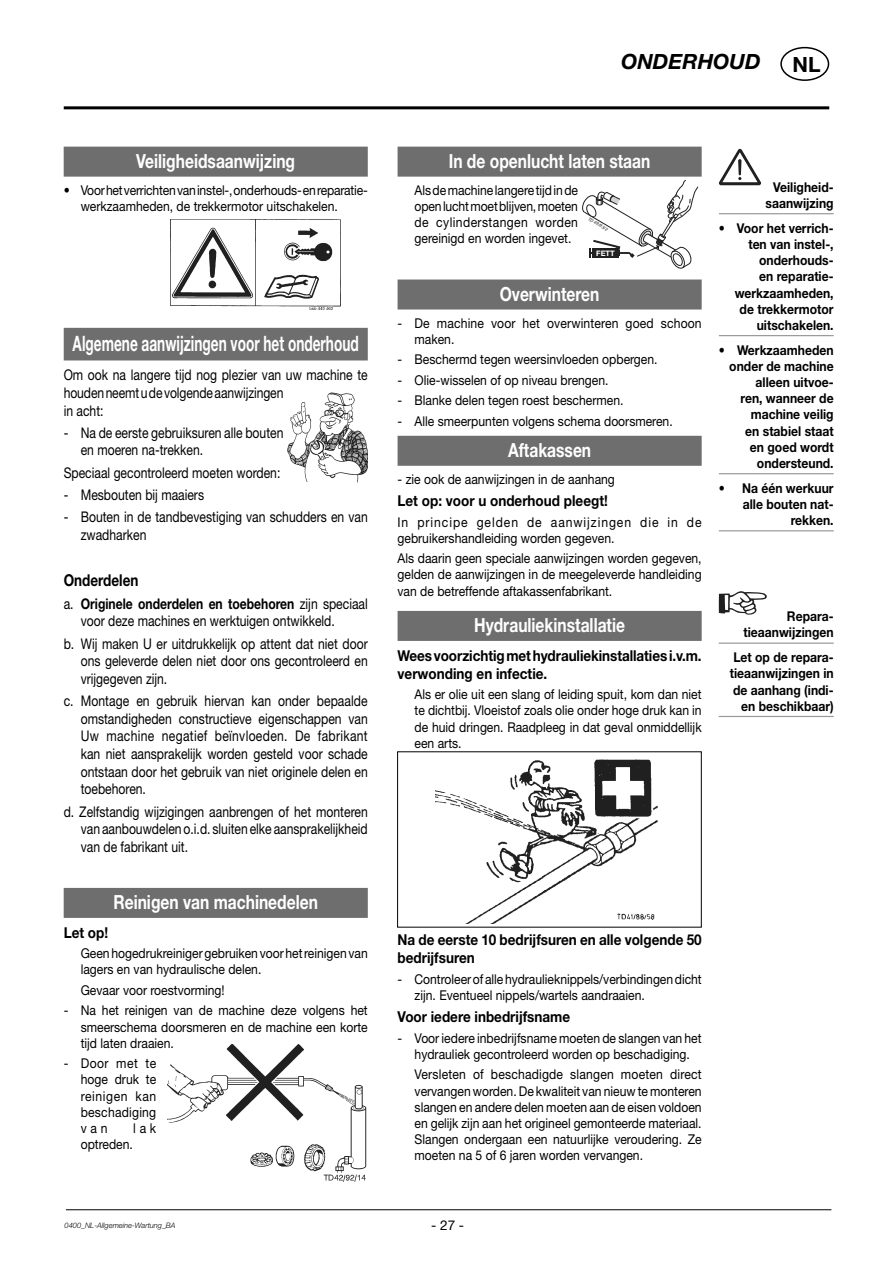
<style>
.page{position:relative;width:893px;height:1263px;background:#fff}
.page>*{position:absolute;margin:0;border:0;box-sizing:border-box;transform-origin:0 0}
.t1{font:700 21.3px "Helvetica Neue";color:#fff;scale:.64 1}
.t2{font:italic 700 21px "Helvetica Neue";color:#000}
.t3{font:700 21px "Helvetica Neue";color:#000}
.t4{font:700 19.5px "Helvetica Neue";color:#fff;scale:.8 1}
.t5{font:700 16.35px "Helvetica Neue";color:#000;scale:.83 1}
.t6{font:700 15px/18px "Helvetica Neue";color:#000;scale:.9 1}
.t7{font:14.7px/17.7px "Helvetica Neue";color:#000;scale:.83 1}
.t8{font:13.5px/16.2px "Helvetica Neue";color:#000;text-align:justify;scale:.9 1}
.t9{font:700 13.5px/16.2px "Helvetica Neue";color:#000;text-align:right;scale:.9 1}
.t10{font:13.5px "Helvetica Neue";color:#000}
.t11{font:italic 300 7.5px "Helvetica Neue";color:#000}
.t12{font:700 7.5px "Helvetica Neue";color:#fff}
.t13{font:italic 4.35px "Helvetica Neue";color:#202020}
.s1{font-weight:700}
</style>
<div class="page">
<hr style="left:64px;top:106px;width:765px;height:3px;background:#000">
<hr style="left:66px;top:1210px;width:765px;height:1px;background:#000">
<div style="left:780px;top:47px;width:49px;height:34px;border:2px solid #000;border-radius:50%"></div>
<div style="left:397px;top:611px;width:305px;height:30px;background:#6e6e6e"></div>
<div style="left:397px;top:147px;width:305px;height:30px;background:#6e6e6e"></div>
<svg style="left:582px;top:180px;width:116px;height:89px"></svg>
<img style="left:170px;top:219px;width:171px;height:91px">
<img style="left:435px;top:759px;width:223px;height:165px">
<hr style="left:719px;top:213px;width:115px;height:1px;background:#999">
<hr style="left:719px;top:335px;width:115px;height:1px;background:#999">
<hr style="left:719px;top:473px;width:115px;height:1px;background:#999">
<hr style="left:719px;top:530px;width:115px;height:1px;background:#999">
<img style="left:288px;top:393px;width:80px;height:90px">
<div style="left:64px;top:329px;width:304px;height:31px;background:#6e6e6e"></div>
<div style="left:64px;top:888px;width:304px;height:30px;background:#6e6e6e"></div>
<img style="left:168px;top:1045px;width:199px;height:136px">
<div style="left:64px;top:147px;width:304px;height:30px;background:#6e6e6e"></div>
<div style="left:397px;top:280px;width:305px;height:30px;background:#6e6e6e"></div>
<div style="left:397px;top:436px;width:305px;height:30px;background:#6e6e6e"></div>
<hr style="left:719px;top:643px;width:115px;height:1px;background:#999">
<hr style="left:719px;top:716px;width:115px;height:1px;background:#999">
<svg style="left:719px;top:591px;width:47px;height:23px"></svg>
<svg style="left:719px;top:149px;width:42px;height:36px"></svg>
<h2 class="t2" style="left:621px;top:54px;width:141px">ONDERHOUD</h2>
<h2 class="t3" style="left:792px;top:57px;width:30px">NL</h2>
<h3 class="t4" style="left:136px;top:154px;width:200px">Veiligheidsaanwijzing</h3>
<p class="t8" style="left:81px;top:183px;width:320px;text-indent:-17px">• Voor het verrichten van instel-, onderhouds- en reparatie&shy;werkzaamheden, de trekker motor uitschakelen.</p>
<h1 class="t1" style="left:73px;top:336px;width:449px">Algemene aanwijzingen voor het onderhoud</h1>
<p class="t7" style="left:64px;top:368px;width:368px">Om ook na langere tijd nog plezier van uw machine te houden neemt u de volgende aanwijzingen<br>in acht:</p>
<p class="t7" style="left:81px;top:425px;width:246px;text-indent:-17px">- Na de eerste gebruiksuren alle bou ten en moeren na-trekken.</p>
<p class="t7" style="left:64px;top:465px;width:263px">Speciaal gecontroleerd moeten worden:</p>
<p class="t7" style="left:64px;top:487px;width:171px">- Mesbouten bij maaiers</p>
<p class="t7" style="left:81px;top:510px;width:347px;text-indent:-17px">- Bouten in de tandbevestiging van schudders en van zwadharken</p>
<p class="t5" style="left:64px;top:575px;width:92px">Onderdelen</p>
<p class="t7" style="left:81px;top:596px;width:347px;text-indent:-17px">a. <span class="s1">Originele onderdelen en toebehoren</span> zijn speciaal voor deze ma chi nes en werk tui gen ont wik keld.</p>
<p class="t7" style="left:81px;top:636px;width:347px;text-align:justify;text-indent:-17px">b. Wij maken U er uitdrukkelijk op attent dat niet door ons geleverde delen niet door ons ge con tro leerd en vrijgegeven zijn.</p>
<p class="t7" style="left:81px;top:694px;width:347px;text-align:justify;text-indent:-17px">c. Montage en gebruik hiervan kan on der bepaalde om stan dig he den con struc tie ve eigenschappen van Uw ma chi ne negatief beïnvloeden. De fa bri kant kan niet aansprakelijk wor den gesteld voor scha de ont staan door het gebruik van niet originele delen en toebehoren.</p>
<p class="t7" style="left:81px;top:804px;width:347px;text-align:justify;text-indent:-17px">d. Zelfstandig wijzigingen aanbrengen of het monteren van aan bouw de len o.i.d. sluiten elke aansprakelijkheid van de fabrikant uit.</p>
<h3 class="t4" style="left:113px;top:895px;width:257px">Reinigen van machinedelen</h3>
<p class="t6" style="left:64px;top:925px;width:51px">Let op!</p>
<p class="t8" style="left:81px;top:947px;width:320px">Geen hogedrukreiniger gebruiken voor het reinigen van lagers en van hydraulische delen.</p>
<p class="t8" style="left:81px;top:983px;width:162px">Gevaar voor roestvorming!</p>
<p class="t8" style="left:81px;top:1004px;width:320px;text-indent:-17px">- Na het reinigen van de machine deze volgens het smeerschema doors me ren en de machine een korte tijd laten draaien.</p>
<p class="t8" style="left:81px;top:1057px;width:85px;text-indent:-17px">- Door met te hoge druk te reinigen kan beschadiging van</p>
<p class="t8" style="left:133px;top:1122px;width:27px">lak</p>
<p class="t8" style="left:81px;top:1138px;width:60px">optreden.</p>
<p class="t11" style="left:65px;top:1222px;width:113px">0400_NL-Allgemeine-Wartung_BA</p>
<h3 class="t4" style="left:449px;top:154px;width:254px">In de openlucht laten staan</h3>
<p class="t8" style="left:415px;top:183px;width:183px">Als de machine langere tijd in de open lucht moet blijven, moe ten de cylinderstangen worden ge rei nigd en worden ingevet.</p>
<p class="t12" style="left:596px;top:250px;width:20px">FETT</p>
<p class="t13" style="left:589px;top:217px;width:24px;rotate:30deg">TD 49/93/2</p>
<h3 class="t4" style="left:500px;top:287px;width:126px">Overwinteren</h3>
<p class="t8" style="left:415px;top:316px;width:320px;text-indent:-17px">- De machine voor het over winteren goed schoon maken.</p>
<p class="t8" style="left:397px;top:353px;width:290px">- Beschermd tegen weersinvloeden opbergen.</p>
<p class="t8" style="left:397px;top:373px;width:236px">- Olie-wisselen of op niveau brengen.</p>
<p class="t8" style="left:397px;top:394px;width:252px">- Blanke delen tegen roest beschermen.</p>
<p class="t8" style="left:397px;top:414px;width:307px">- Alle smeerpunten volgens schema doorsmeren.</p>
<h3 class="t4" style="left:508px;top:443px;width:105px">Aftakassen</h3>
<p class="t8" style="left:397px;top:472px;width:243px">- zie ook de aanwijzingen in de aanhang</p>
<p class="t6" style="left:397px;top:493px;width:235px">Let op: voor u onderhoud pleegt!</p>
<p class="t8" style="left:397px;top:515px;width:339px">In principe gelden de aanwijzingen die in de gebruikershandleiding worden gegeven.</p>
<p class="t8" style="left:397px;top:552px;width:339px">Als daarin geen speciale aanwijzingen worden gegeven, gelden de aanwijzingen in de meegeleverde handleiding van de betreffende aftakassenfabrikant.</p>
<h3 class="t4" style="left:474px;top:618px;width:190px">Hydrauliekinstallatie</h3>
<p class="t6" style="left:397px;top:648px;width:339px">Wees voorzichtig met hydrauliekinstallaties i.v.m. verwonding en infectie.</p>
<p class="t8" style="left:415px;top:688px;width:320px">Als er olie uit een slang of leiding spuit, kom dan niet te dichtbij. Vloeistof zoals olie onder hoge druk kan in de huid dringen. Raadpleeg in dat geval onmiddellijk een arts.</p>
<p class="t9" style="left:765px;top:180px;width:77px;text-align:center">Veiligheid&shy;saanwijzing</p>
<p class="t9" style="left:719px;top:221px;width:129px">• Voor het verrich&shy;ten van instel-, onderhouds-<br>en reparatie&shy;werkzaamheden, de trekker motor uitschakelen.</p>
<p class="t9" style="left:719px;top:343px;width:129px">• Werkzaamheden onder de machine alleen uitvoe-<br>ren, wanneer de machine veilig<br>en stabiel staat<br>en goed wordt ondersteund.</p>
<p class="t9" style="left:719px;top:481px;width:129px">• Na één werkuur alle bouten nat&shy;rekken.</p>
<p class="t9" style="left:743px;top:610px;width:102px">Repara&shy;tieaanwijzingen</p>
<p class="t9" style="left:730px;top:650px;width:117px">Let op de repara&shy;tieaanwijzingen in de aanhang (indi&shy;en beschikbaar)</p>
<p class="t6" style="left:397px;top:932px;width:339px">Na de eerste 10 bedrijfsuren en alle volgende 50 bedrijfsuren</p>
<p class="t8" style="left:415px;top:972px;width:320px;text-indent:-17px">- Controleer of alle hydraulieknippels/verbindingen dicht zijn. Eventueel nippels/wartels aandraaien.</p>
<p class="t6" style="left:397px;top:1009px;width:193px">Voor iedere inbedrijfsname</p>
<p class="t8" style="left:397px;top:1031px;width:339px;text-align:center">- Voor iedere inbedrijfsname moeten de slangen van het hydrauliek gecontroleerd worden op beschadiging.</p>
<p class="t8" style="left:415px;top:1068px;width:320px">Versleten of beschadigde slangen moeten direct vervangen worden. De kwaliteit van nieuw te monteren slangen en andere delen moeten aan de eisen voldoen en gelijk zijn aan het origineel gemonteerde materiaal.<br>Slangen ondergaan een natuurlijke veroudering. Ze moeten na 5 of 6 jaren worden vervangen.</p>
<p class="t10" style="left:431px;top:1220px;width:35px">- 27 -</p>
</div>
